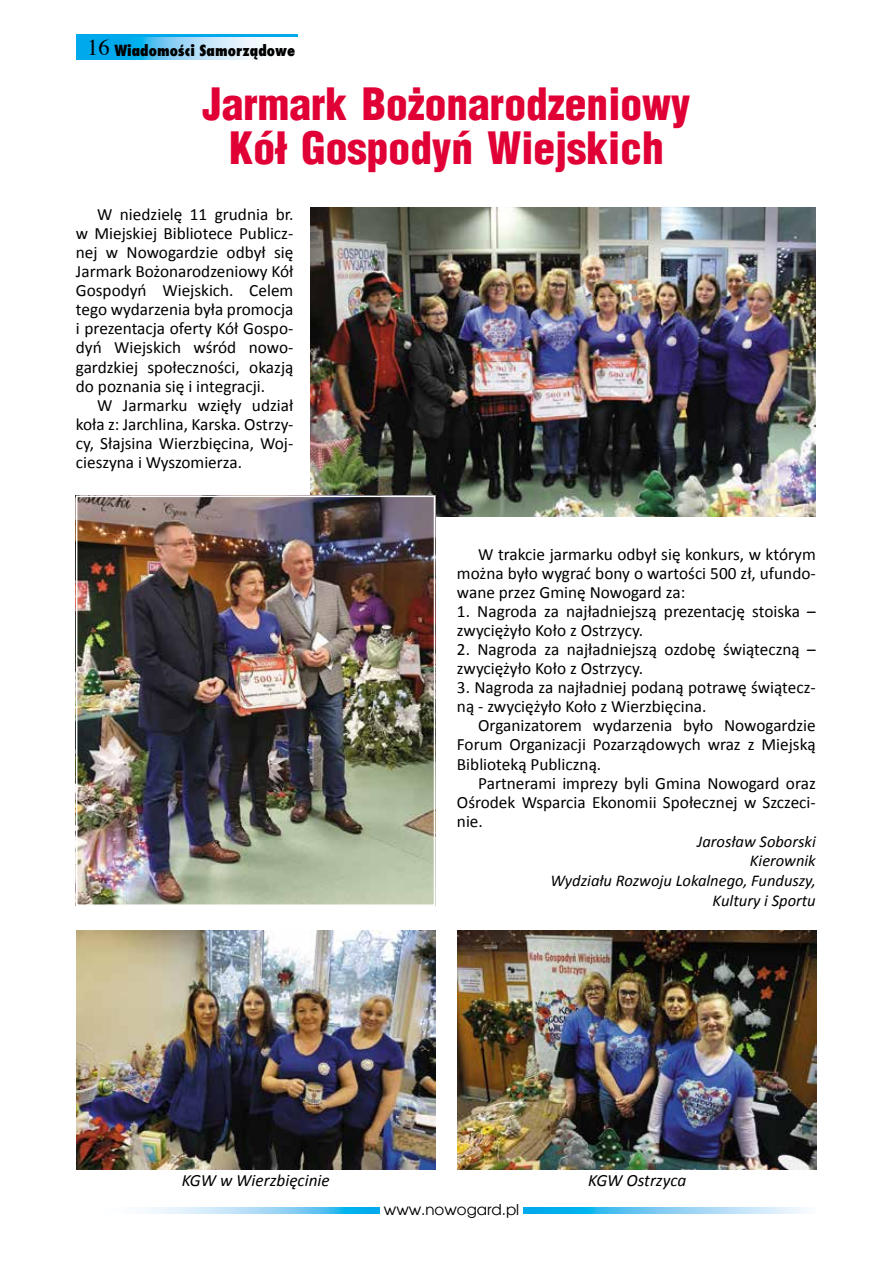
<style>
.page{position:relative;width:893px;height:1263px;background:#fff}
.page>*{position:absolute;margin:0;border:0;box-sizing:border-box;transform-origin:0 0}
.t1{font:900 43.5px/43.5px "Switzerland Cond";color:#e00035;text-align:center}
.t2{font:17.25px/19px "Calibri";color:#000;text-align:justify}
.t3{font:italic 17.25px "Calibri";color:#000}
.t4{font:italic 16.5px/19.8px "Calibri";color:#000;text-align:right}
.t5{font:800 15px "Fujiyama";color:#000}
.t6{font:15px "Avalon";color:#000}
.s1{font-family:"Times";font-weight:400;font-size:22.5px}
</style>
<div class="page">
<div style="left:77px;top:34px;width:221px;height:26px;background:#00a8ec"></div>
<svg style="left:138px;top:37px;width:160px;height:23px;background:#b9e3f8"></svg>
<svg style="left:147px;top:1207px;width:658px;height:6px;background:#81d0f4"></svg>
<div style="left:380px;top:1203px;width:143px;height:15px;background:#fff"></div>
<img style="left:310px;top:207px;width:506px;height:310px">
<img style="left:79px;top:499px;width:353px;height:404px">
<div style="left:76px;top:496px;width:359px;height:410px;border:2px solid #fff"></div>
<img style="left:458px;top:930px;width:359px;height:239px">
<img style="left:76px;top:930px;width:359px;height:239px">
<p class="t5" style="left:87px;top:40px;width:210px"><span class="s1">16</span> Wiadomości Samorządowe</p>
<h1 class="t1" style="left:202px;top:81px;width:489px">Jarmark Bożonarodzeniowy<br>Kół Gospodyń Wiejskich</h1>
<p class="t2" style="left:76px;top:204px;width:219px;text-indent:21px">W niedzielę 11 grudnia br. w Miejskiej Bibliotece Publicz&shy;nej w Nowogardzie odbył się Jarmark Bożonarodzeniowy Kół Gospodyń Wiejskich. Celem tego wydarzenia była promocja i prezentacja oferty Kół Gospo&shy;dyń Wiejskich wśród nowo&shy;gardzkiej społeczności, okazją do poznania się i integracji.</p>
<p class="t2" style="left:76px;top:394px;width:219px;text-indent:21px">W Jarmarku wzięły udział koła z: Jarchlina, Karska. Ostrzy&shy;cy, Słajsina Wierzbięcina, Woj&shy;cieszyna i Wyszomierza.</p>
<p class="t2" style="left:457px;top:544px;width:360px;text-indent:21px">W trakcie jarmarku odbył się konkurs, w którym można było wygrać bony o wartości 500 zł, ufundo&shy;wane przez Gminę Nowogard za:</p>
<p class="t2" style="left:457px;top:601px;width:360px">1. Nagroda za najładniejszą prezentację stoiska – zwyciężyło Koło z Ostrzycy.</p>
<p class="t2" style="left:457px;top:639px;width:360px">2. Nagroda za najładniejszą ozdobę świąteczną – zwyciężyło Koło z Ostrzycy.</p>
<p class="t2" style="left:457px;top:677px;width:360px">3. Nagroda za najładniej podaną potrawę świątecz&shy;ną - zwyciężyło Koło z Wierzbięcina.</p>
<p class="t2" style="left:457px;top:715px;width:360px;text-indent:21px">Organizatorem wydarzenia było Nowogardzie Forum Organizacji Pozarządowych wraz z Miejską Biblioteką Publiczną.</p>
<p class="t2" style="left:457px;top:772px;width:360px;text-indent:21px">Partnerami imprezy byli Gmina Nowogard oraz Ośrodek Wsparcia Ekonomii Społecznej w Szczeci&shy;nie.</p>
<p class="t4" style="left:551px;top:830px;width:267px">Jarosław Soborski<br>Kierownik<br>Wydziału Rozwoju Lokalnego, Funduszy,<br>Kultury i Sportu</p>
<p class="t3" style="left:182px;top:1170px;width:150px">KGW w Wierzbięcinie</p>
<p class="t3" style="left:588px;top:1170px;width:100px">KGW Ostrzyca</p>
<p class="t6" style="left:384px;top:1200px;width:137px">www.nowogard.pl</p>
</div>
